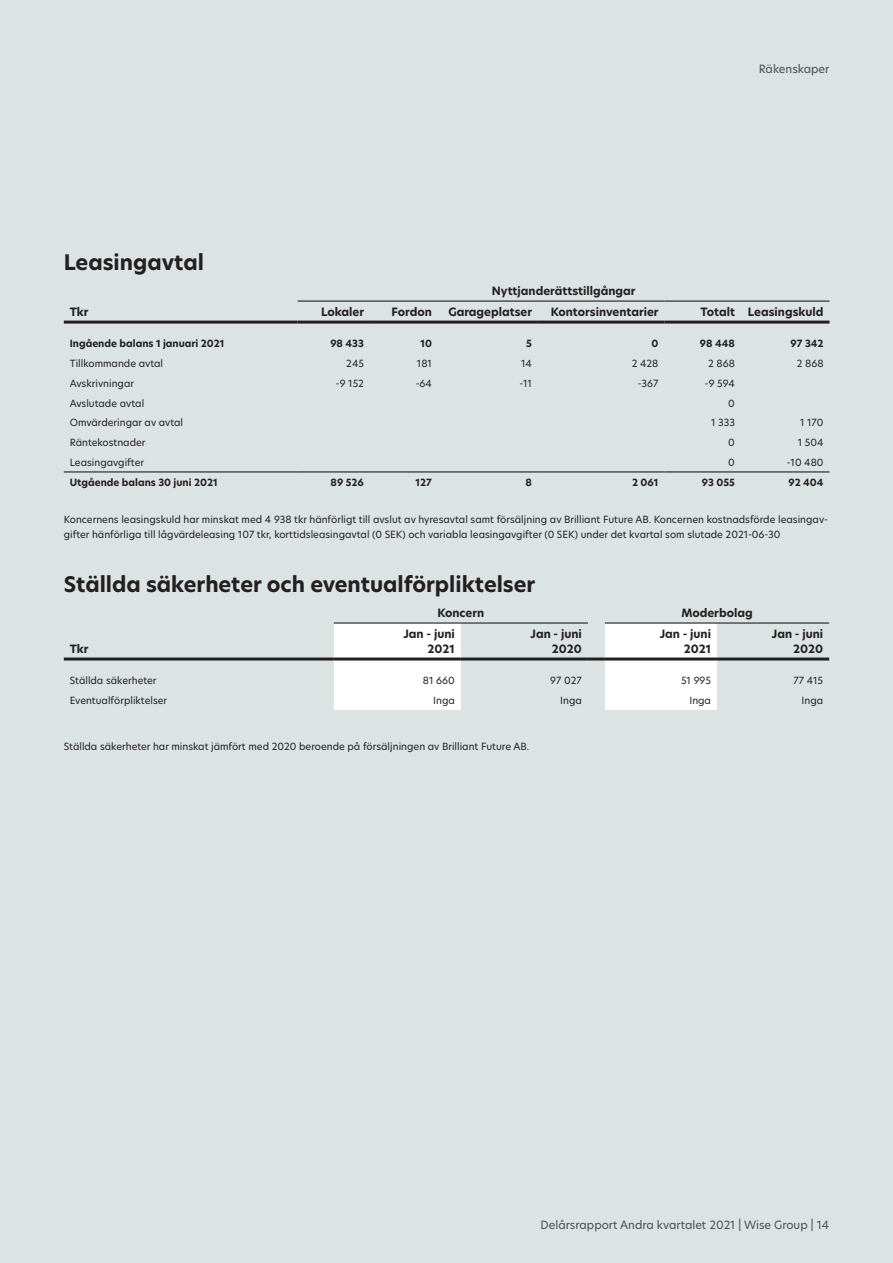
<style>
.page{position:relative;width:893px;height:1263px;background:#dce3e3}
.page>*{position:absolute;margin:0;border:0;box-sizing:border-box;transform-origin:0 0}
.Tabell_Rubbe{font:700 21px "Hero New";color:#231f20}
.Tabell_Huvudrad_Höge{font:700 11.25px/15px "Hero New";color:#231f20;text-align:right}
.Bröd_1{font:11.25px "Hero New";color:#4b4c4d}
.Tabell_Huvudrad_Bas{font:700 11.25px "Hero New";color:#231f20}
.Tabell_Bas{font:9.75px/14.2px "Hero New";color:#231f20}
.Tabell_Bas_Högerstäl{font:9.75px "Hero New";color:#231f20}
.Tabell_Bas-2{font:700 9.75px "Hero New";color:#231f20}
.Tabell_Summa_Bas{font:700 9.75px "Hero New";color:#231f20}
.Tabell_Summma_Högers{font:700 9.75px "Hero New";color:#231f20}
.Tabell_Bas_Högerstäl-2{font:700 9.75px "Hero New";color:#231f20}
</style>
<div class="page">
<hr style="left:64px;top:321px;width:234px;height:3px;background:#231f20">
<hr style="left:298px;top:321px;width:72px;height:3px;background:#231f20">
<hr style="left:370px;top:321px;width:68px;height:3px;background:#231f20">
<hr style="left:438px;top:321px;width:100px;height:3px;background:#231f20">
<hr style="left:538px;top:321px;width:126px;height:3px;background:#231f20">
<hr style="left:664px;top:321px;width:77px;height:3px;background:#231f20">
<hr style="left:741px;top:321px;width:88px;height:3px;background:#231f20">
<hr style="left:298px;top:300px;width:72px;height:2px;background:#231f20">
<hr style="left:370px;top:300px;width:68px;height:2px;background:#231f20">
<hr style="left:438px;top:300px;width:100px;height:2px;background:#231f20">
<hr style="left:538px;top:300px;width:126px;height:2px;background:#231f20">
<hr style="left:664px;top:300px;width:77px;height:2px;background:#231f20">
<hr style="left:741px;top:300px;width:88px;height:2px;background:#231f20">
<hr style="left:64px;top:471px;width:234px;height:1px;background:#231f20">
<hr style="left:298px;top:471px;width:72px;height:1px;background:#231f20">
<hr style="left:370px;top:471px;width:68px;height:1px;background:#231f20">
<hr style="left:438px;top:471px;width:100px;height:1px;background:#231f20">
<hr style="left:538px;top:471px;width:126px;height:1px;background:#231f20">
<hr style="left:664px;top:471px;width:77px;height:1px;background:#231f20">
<hr style="left:741px;top:471px;width:88px;height:1px;background:#231f20">
<svg style="left:334px;top:624px;width:383px;height:86px"></svg>
<hr style="left:334px;top:622px;width:127px;height:2px;background:#231f20">
<hr style="left:461px;top:622px;width:127px;height:2px;background:#231f20">
<hr style="left:605px;top:622px;width:112px;height:2px;background:#231f20">
<hr style="left:717px;top:622px;width:112px;height:2px;background:#231f20">
<hr style="left:64px;top:657px;width:270px;height:3px;background:#231f20">
<hr style="left:334px;top:657px;width:127px;height:3px;background:#231f20">
<hr style="left:461px;top:657px;width:127px;height:3px;background:#231f20">
<hr style="left:588px;top:657px;width:17px;height:3px;background:#231f20">
<hr style="left:605px;top:657px;width:112px;height:3px;background:#231f20">
<hr style="left:717px;top:657px;width:112px;height:3px;background:#231f20">
<p class="Tabell_Rubbe" style="left:64px;top:248px;width:142px">Leasingavtal</p>
<p class="Tabell_Huvudrad_Höge" style="left:492px;top:283px;width:145px">Nyttjanderättstillgångar</p>
<p class="Bröd_1" style="left:759px;top:61px;width:72px">Räkenskaper</p>
<p class="Tabell_Huvudrad_Bas" style="left:70px;top:304px;width:20px">Tkr</p>
<p class="Tabell_Huvudrad_Höge" style="left:321px;top:304px;width:44px">Lokaler</p>
<p class="Tabell_Huvudrad_Höge" style="left:391px;top:304px;width:42px">Fordon</p>
<p class="Tabell_Huvudrad_Höge" style="left:448px;top:304px;width:85px">Garageplatser</p>
<p class="Tabell_Huvudrad_Höge" style="left:551px;top:304px;width:109px">Kontorsinventarier</p>
<p class="Tabell_Huvudrad_Höge" style="left:701px;top:304px;width:36px">Totalt</p>
<p class="Tabell_Huvudrad_Höge" style="left:748px;top:304px;width:77px">Leasingskuld</p>
<p class="Tabell_Bas-2" style="left:70px;top:337px;width:156px">Ingående balans 1 januari 2021</p>
<p class="Tabell_Bas_Högerstäl-2" style="left:330px;top:337px;width:35px">98 433</p>
<p class="Tabell_Bas_Högerstäl-2" style="left:420px;top:337px;width:13px">10</p>
<p class="Tabell_Bas_Högerstäl-2" style="left:526px;top:337px;width:7px">5</p>
<p class="Tabell_Bas_Högerstäl-2" style="left:651px;top:337px;width:8px">0</p>
<p class="Tabell_Bas_Högerstäl-2" style="left:700px;top:337px;width:37px">98 448</p>
<p class="Tabell_Bas_Högerstäl-2" style="left:790px;top:337px;width:35px">97 342</p>
<p class="Tabell_Bas" style="left:70px;top:356px;width:95px">Tillkommande avtal</p>
<p class="Tabell_Bas_Högerstäl" style="left:346px;top:357px;width:19px">245</p>
<p class="Tabell_Bas_Högerstäl" style="left:417px;top:357px;width:17px">181</p>
<p class="Tabell_Bas_Högerstäl" style="left:521px;top:357px;width:12px">14</p>
<p class="Tabell_Bas_Högerstäl" style="left:632px;top:357px;width:28px">2 428</p>
<p class="Tabell_Bas_Högerstäl" style="left:708px;top:357px;width:28px">2 868</p>
<p class="Tabell_Bas_Högerstäl" style="left:797px;top:357px;width:28px">2 868</p>
<p class="Tabell_Bas" style="left:70px;top:376px;width:66px">Avskrivningar</p>
<p class="Tabell_Bas_Högerstäl" style="left:336px;top:376px;width:30px">-9 152</p>
<p class="Tabell_Bas_Högerstäl" style="left:416px;top:376px;width:18px">-64</p>
<p class="Tabell_Bas_Högerstäl" style="left:520px;top:376px;width:14px">-11</p>
<p class="Tabell_Bas_Högerstäl" style="left:638px;top:376px;width:22px">-367</p>
<p class="Tabell_Bas_Högerstäl" style="left:705px;top:376px;width:32px">-9 594</p>
<p class="Tabell_Bas" style="left:70px;top:396px;width:76px">Avslutade avtal</p>
<p class="Tabell_Bas_Högerstäl" style="left:728px;top:396px;width:8px">0</p>
<p class="Tabell_Bas" style="left:70px;top:415px;width:115px">Omvärderingar av avtal</p>
<p class="Tabell_Bas_Högerstäl" style="left:711px;top:416px;width:25px">1 333</p>
<p class="Tabell_Bas_Högerstäl" style="left:800px;top:416px;width:25px">1 170</p>
<p class="Tabell_Bas" style="left:70px;top:435px;width:77px">Räntekostnader</p>
<p class="Tabell_Bas_Högerstäl" style="left:728px;top:436px;width:8px">0</p>
<p class="Tabell_Bas_Högerstäl" style="left:798px;top:436px;width:27px">1 504</p>
<p class="Tabell_Bas" style="left:70px;top:455px;width:76px">Leasingavgifter</p>
<p class="Tabell_Bas_Högerstäl" style="left:728px;top:456px;width:8px">0</p>
<p class="Tabell_Bas_Högerstäl" style="left:787px;top:456px;width:38px">-10 480</p>
<p class="Tabell_Summa_Bas" style="left:70px;top:475px;width:149px">Utgående balans 30 juni 2021</p>
<p class="Tabell_Summma_Högers" style="left:331px;top:475px;width:35px">89 526</p>
<p class="Tabell_Summma_Högers" style="left:415px;top:475px;width:18px">127</p>
<p class="Tabell_Summma_Högers" style="left:525px;top:475px;width:8px">8</p>
<p class="Tabell_Summma_Högers" style="left:632px;top:475px;width:28px">2 061</p>
<p class="Tabell_Summma_Högers" style="left:702px;top:475px;width:35px">93 055</p>
<p class="Tabell_Summma_Högers" style="left:788px;top:475px;width:37px">92 404</p>
<p class="Tabell_Bas" style="left:64px;top:512px;width:766px">Koncernens leasingskuld har minskat med 4 938 tkr hänförligt till avslut av hyresavtal samt försäljning av Brilliant Future AB. Koncernen kostnadsförde leasingav&shy;gifter hänförliga till lågvärdeleasing 107 tkr, korttidsleasingavtal (0 SEK) och variabla leasingavgifter (0 SEK) under det kvartal som slutade 2021-06-30</p>
<p class="Tabell_Rubbe" style="left:64px;top:570px;width:473px">Ställda säkerheter och eventualförpliktelser</p>
<p class="Tabell_Huvudrad_Höge" style="left:437px;top:605px;width:48px">Koncern</p>
<p class="Tabell_Huvudrad_Höge" style="left:681px;top:605px;width:73px">Moderbolag</p>
<p class="Tabell_Huvudrad_Bas" style="left:70px;top:641px;width:20px">Tkr</p>
<p class="Tabell_Huvudrad_Höge" style="left:403px;top:626px;width:53px">Jan - juni<br>2021</p>
<p class="Tabell_Huvudrad_Höge" style="left:530px;top:626px;width:53px">Jan - juni<br>2020</p>
<p class="Tabell_Huvudrad_Höge" style="left:660px;top:626px;width:53px">Jan - juni<br>2021</p>
<p class="Tabell_Huvudrad_Höge" style="left:772px;top:626px;width:53px">Jan - juni<br>2020</p>
<p class="Tabell_Bas" style="left:70px;top:673px;width:88px">Ställda säkerheter</p>
<p class="Tabell_Bas" style="left:423px;top:673px;width:33px">81 660</p>
<p class="Tabell_Bas" style="left:550px;top:673px;width:33px">97 027</p>
<p class="Tabell_Bas_Högerstäl" style="left:681px;top:674px;width:31px">51 995</p>
<p class="Tabell_Bas_Högerstäl" style="left:793px;top:674px;width:31px">77 415</p>
<p class="Tabell_Bas" style="left:70px;top:693px;width:99px">Eventualförpliktelser</p>
<p class="Tabell_Bas" style="left:433px;top:693px;width:23px">Inga</p>
<p class="Tabell_Bas" style="left:560px;top:693px;width:23px">Inga</p>
<p class="Tabell_Bas_Högerstäl" style="left:689px;top:694px;width:23px">Inga</p>
<p class="Tabell_Bas_Högerstäl" style="left:802px;top:694px;width:23px">Inga</p>
<p class="Tabell_Bas" style="left:64px;top:739px;width:467px">Ställda säkerheter har minskat jämfört med 2020 beroende på försäljningen av Brilliant Future AB.</p>
<p class="Bröd_1" style="left:540px;top:1218px;width:290px">Delårsrapport Andra kvartalet 2021 | Wise Group | 14</p>
</div>
